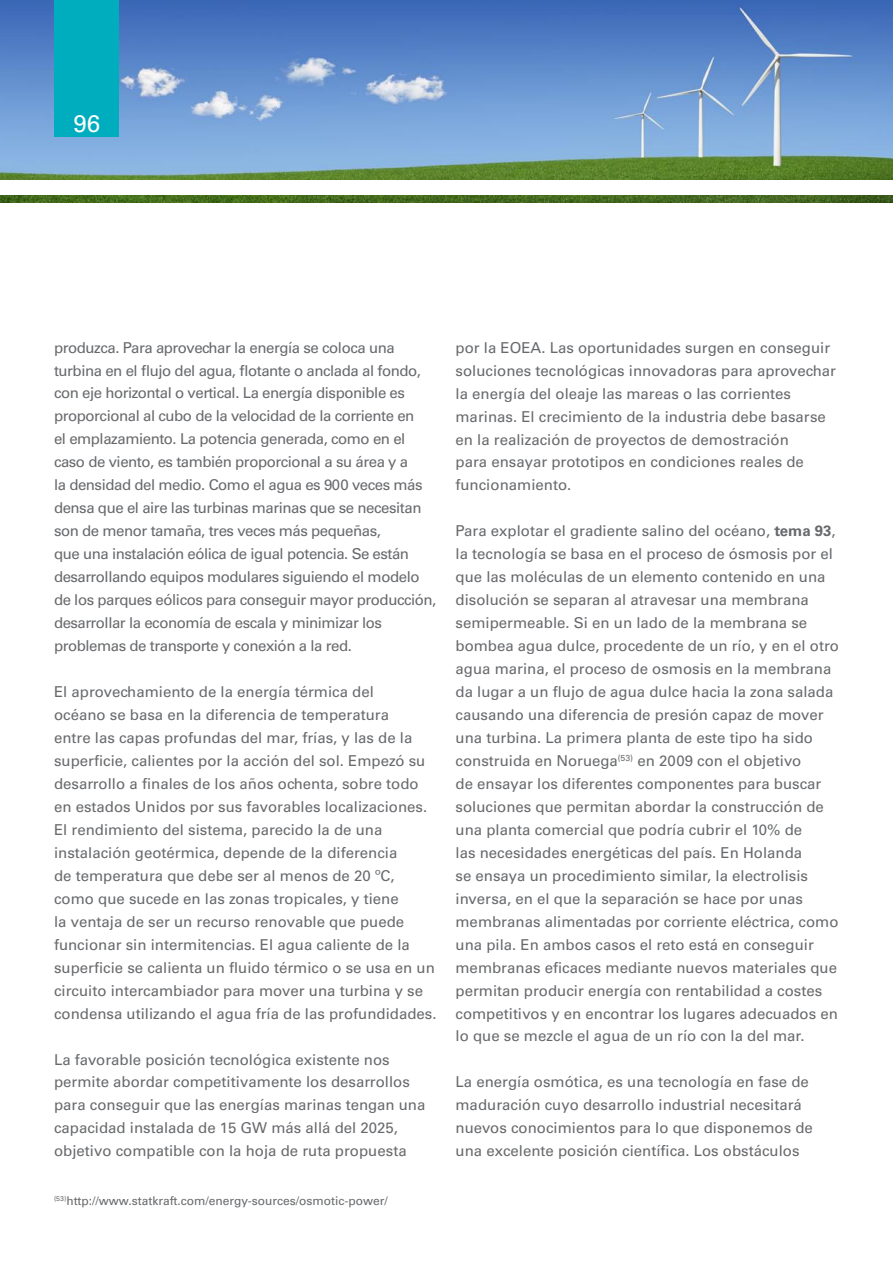
<style>
.page{position:relative;width:893px;height:1263px;background:#fff}
.page>*{position:absolute;margin:0;border:0;box-sizing:border-box;transform-origin:0 0}
.t1{font:24px "Univers LT Std";color:#fff}
.t2{font:15px/23px "Univers LT Std";color:#67696c}
.t3{font:15px/23px "Univers LT Std";letter-spacing:-.03em;color:#67696c}
.t4{font:12px "Univers LT Std";color:#67696c}
.s1{font-weight:700}
</style>
<div class="page">
<img style="left:0;top:0;width:893px;height:202px">
<div style="left:0;top:181px;width:893px;height:14px;background:#fff"></div>
<div style="left:54px;top:0;width:65px;height:136px;background:#00adbe"></div>
<h1 class="t1" style="left:73px;top:109px;width:28px">96</h1>
<p class="t3" style="left:54px;top:336px;width:384px">produzca. Para aprovechar la energía se coloca una turbina en el flujo del agua, flotante o anclada al fondo, con eje horizontal o vertical. La energía disponible es proporcional al cubo de la velocidad de la corriente en<br>el emplazamiento. La potencia generada, como en el caso de viento, es también proporcional a su área y a<br>la densidad del medio. Como el agua es 900 veces más densa que el aire las turbinas marinas que se necesitan son de menor tamaña, tres veces más pequeñas,<br>que una instalación eólica de igual potencia. Se están desarrollando equipos modulares siguiendo el modelo de los parques eólicos para conseguir mayor producción, desarrollar la economía de escala y minimizar los problemas de transporte y conexión a la red.</p>
<p class="t2" style="left:54px;top:680px;width:384px">El aprovechamiento de la energía térmica del<br>océano se basa en la diferencia de temperatura<br>entre las capas profundas del mar, frías, y las de la superficie, calientes por la acción del sol. Empezó su desarrollo a finales de los años ochenta, sobre todo en estados Unidos por sus favorables localizaciones.<br>El rendimiento del sistema, parecido la de una instalación geotérmica, depende de la diferencia<br>de temperatura que debe ser al menos de 20 ºC, como que sucede en las zonas tropicales, y tiene<br>la ventaja de ser un recurso renovable que puede funcionar sin intermitencias. El agua caliente de la superficie se calienta un fluido térmico o se usa en un circuito intercambiador para mover una turbina y se condensa utilizando el agua fría de las profundidades.</p>
<p class="t2" style="left:54px;top:1048px;width:373px">La favorable posición tecnológica existente nos permite abordar competitivamente los desarrollos para conseguir que las energías marinas tengan una capacidad instalada de 15 GW más allá del 2025, objetivo compatible con la hoja de ruta propuesta</p>
<p class="t4" style="left:54px;top:1193px;width:335px"><sup>(53)</sup>http://www.statkraft.com/energy-sources/osmotic-power/</p>
<p class="t2" style="left:455px;top:336px;width:382px">por la EOEA. Las oportunidades surgen en conseguir soluciones tecnológicas innovadoras para aprovechar la energía del oleaje las mareas o las corrientes marinas. El crecimiento de la industria debe basarse en la realización de proyectos de demostración<br>para ensayar prototipos en condiciones reales de funcionamiento.</p>
<p class="t2" style="left:455px;top:520px;width:385px">Para explotar el gradiente salino del océano, <span class="s1">tema 93</span>, la tecnología se basa en el proceso de ósmosis por el que las moléculas de un elemento contenido en una disolución se separan al atravesar una membrana semipermeable. Si en un lado de la membrana se bombea agua dulce, procedente de un río, y en el otro agua marina, el proceso de osmosis en la membrana da lugar a un flujo de agua dulce hacia la zona salada causando una diferencia de presión capaz de mover una turbina. La primera planta de este tipo ha sido construida en Noruega<sup>(53)</sup> en 2009 con el objetivo<br>de ensayar los diferentes componentes para buscar soluciones que permitan abordar la construcción de una planta comercial que podría cubrir el 10% de<br>las necesidades energéticas del país. En Holanda<br>se ensaya un procedimiento similar, la electrolisis inversa, en el que la separación se hace por unas membranas alimentadas por corriente eléctrica, como una pila. En ambos casos el reto está en conseguir membranas eficaces mediante nuevos materiales que permitan producir energía con rentabilidad a costes competitivos y en encontrar los lugares adecuados en lo que se mezcle el agua de un río con la del mar.</p>
<p class="t2" style="left:455px;top:1071px;width:359px">La energía osmótica, es una tecnología en fase de maduración cuyo desarrollo industrial necesitará nuevos conocimientos para lo que disponemos de una excelente posición científica. Los obstáculos</p>
</div>
